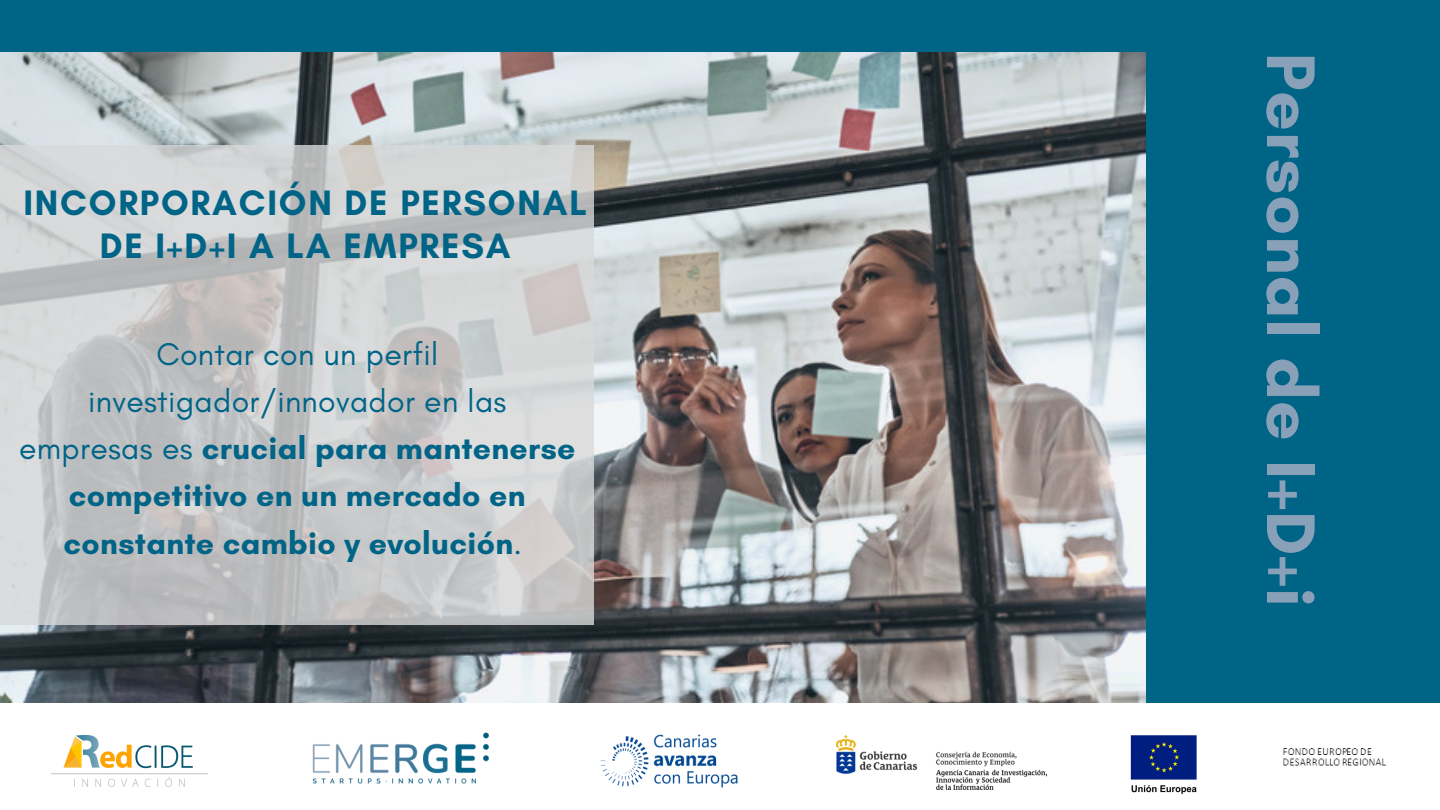
<style>
.page{position:relative;width:1440px;height:810px;background:#fff}
.page>*{position:absolute;margin:0;border:0;box-sizing:border-box;transform-origin:0 0}
.t1{font:700 70px "Glacial Indifference";letter-spacing:.01em;color:#88a1b8}
.t2{font:700 36px/42.8px "Glacial Indifference";letter-spacing:.05em;color:#006487;text-align:center}
.t3{font:700 32px/47.2px "Glacial Indifference";letter-spacing:.01em;color:#006487;text-align:center}
.s1{font-weight:400}
</style>
<div class="page">
<div style="left:0;top:0;width:1440px;height:703px;background:#006487"></div>
<img style="left:0;top:53px;width:1146px;height:650px">
<svg style="left:0;top:145px;width:593px;height:480px;background:#c9cacb"></svg>
<img style="left:51px;top:736px;width:156px;height:50px">
<img style="left:600px;top:734px;width:138px;height:54px">
<img style="left:837px;top:736px;width:210px;height:53px">
<img style="left:1130px;top:735px;width:67px;height:59px">
<img style="left:1283px;top:748px;width:103px;height:18px">
<img style="left:289px;top:689px;width:223px;height:95px">
<p class="t2" style="left:23px;top:181px;width:565px">INCORPORACIÓN DE PERSONAL<br>DE I+D+I A LA EMPRESA</p>
<p class="t3" style="left:19px;top:330px;width:558px"><span class="s1">Contar con un perfil investigador/innovador en las empresas es</span> crucial para mantenerse competitivo en un mercado en constante cambio y evolución<span class="s1">.</span></p>
<p class="t1" style="left:1334px;top:53px;width:556px;rotate:90deg">Personal de I+D+i</p>
</div>
